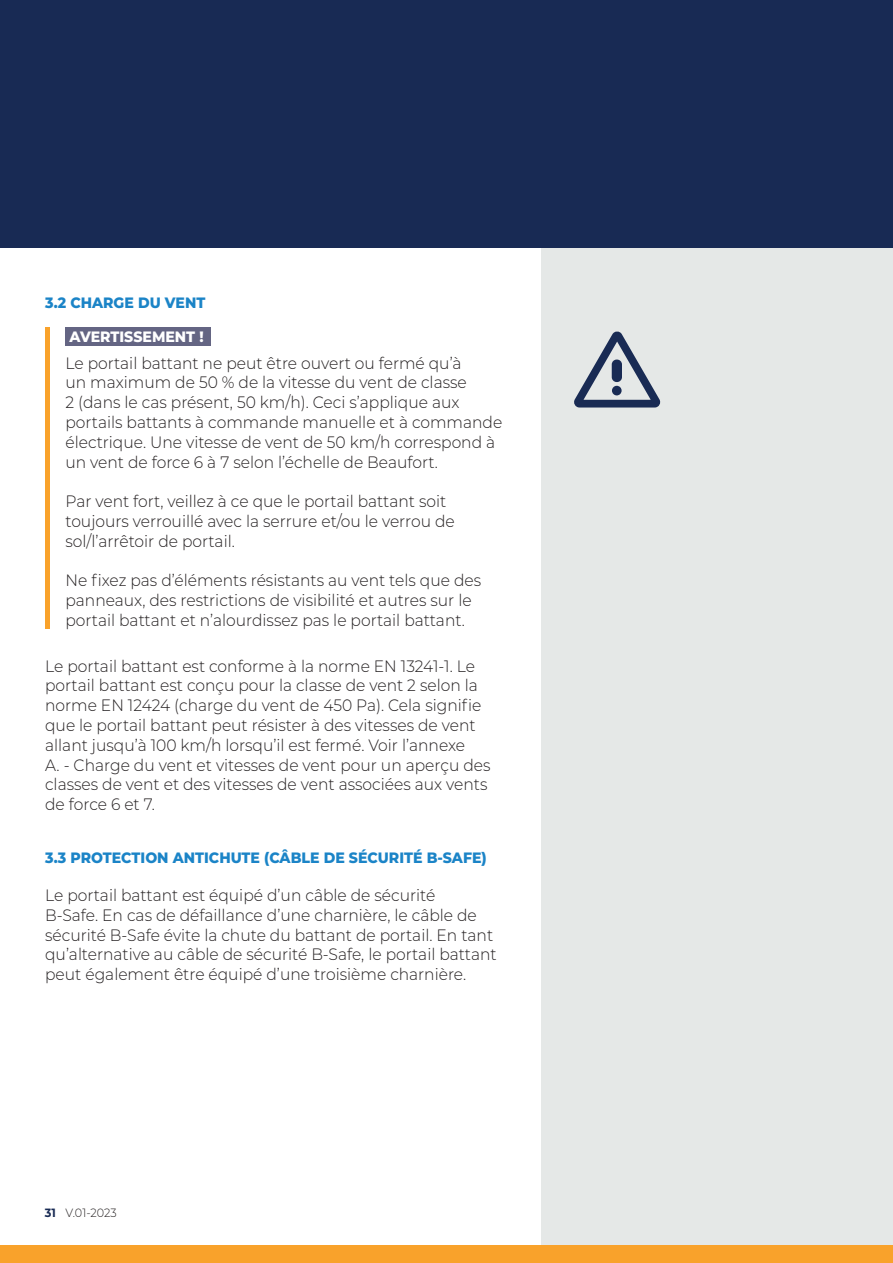
<style>
.page{position:relative;width:893px;height:1263px;background:#fff}
.page>*{position:absolute;margin:0;border:0;box-sizing:border-box;transform-origin:0 0}
.t1{font:300 16.5px/19.8px "Montserrat";color:#231f20;scale:.94 1}
.t2{font:800 15px "Montserrat";color:#1b84c7;scale:.94 1}
.t3{font:800 15px "Montserrat";color:#fff;scale:.94 1}
.t4{font:300 12px "Montserrat";color:#231f20;scale:.94 1}
.s1{font-weight:700;color:#182a54}
</style>
<div class="page">
<div style="left:884px;top:248px;width:9px;height:135px;background:#e5e8e7"></div>
<div style="left:0;top:1px;width:893px;height:247px;background:#182a54"></div>
<div style="left:541px;top:249px;width:352px;height:997px;background:#e5e8e7"></div>
<div style="left:0;top:1246px;width:893px;height:17px;background:#f9a22b"></div>
<svg style="left:574px;top:331px;width:87px;height:76px"></svg>
<div style="left:612px;top:360px;width:10px;height:22px;background:#192b54;border-radius:5px"></div>
<div style="left:612px;top:386px;width:10px;height:9px;background:#192b54;border-radius:50%"></div>
<div style="left:66px;top:327px;width:145px;height:18px;background:#646583"></div>
<div style="left:45px;top:327px;width:5px;height:302px;background:#f9a22b"></div>
<p class="t2" style="left:45px;top:292px;width:172px">3.2 CHARGE DU VENT</p>
<p class="t3" style="left:70px;top:325px;width:144px">AVERTISSEMENT !</p>
<p class="t1" style="left:65px;top:352px;width:466px">Le portail battant ne peut être ouvert ou fermé qu’à<br>un maximum de 50 % de la vitesse du vent de classe<br>2 (dans le cas présent, 50 km/h). Ceci s’applique aux portails battants à commande manuelle et à commande électrique. Une vitesse de vent de 50 km/h correspond à un vent de force 6 à 7 selon l’échelle de Beaufort.</p>
<p class="t1" style="left:65px;top:491px;width:416px">Par vent fort, veillez à ce que le portail battant soit toujours verrouillé avec la serrure et/ou le verrou de sol/l’arrêtoir de portail.</p>
<p class="t1" style="left:65px;top:570px;width:444px">Ne fixez pas d’éléments résistants au vent tels que des panneaux, des restrictions de visibilité et autres sur le portail battant et n’alourdissez pas le portail battant.</p>
<p class="t1" style="left:45px;top:655px;width:475px">Le portail battant est conforme à la norme EN 13241-1. Le portail battant est conçu pour la classe de vent 2 selon la norme EN 12424 (charge du vent de 450 Pa). Cela signifie que le portail battant peut résister à des vitesses de vent allant jusqu’à 100 km/h lorsqu’il est fermé. Voir l’annexe<br>A. - Charge du vent et vitesses de vent pour un aperçu des classes de vent et des vitesses de vent associées aux vents de force 6 et 7.</p>
<p class="t2" style="left:45px;top:847px;width:471px">3.3 PROTECTION ANTICHUTE (CÂBLE DE SÉCURITÉ B-SAFE)</p>
<p class="t1" style="left:45px;top:885px;width:482px">Le portail battant est équipé d’un câble de sécurité<br>B-Safe. En cas de défaillance d’une charnière, le câble de sécurité B-Safe évite la chute du battant de portail. En tant qu’alternative au câble de sécurité B-Safe, le portail battant peut également être équipé d’une troisième charnière.</p>
<p class="t4" style="left:45px;top:1204px;width:78px"><span class="s1">31</span> V.01-2023</p>
</div>
